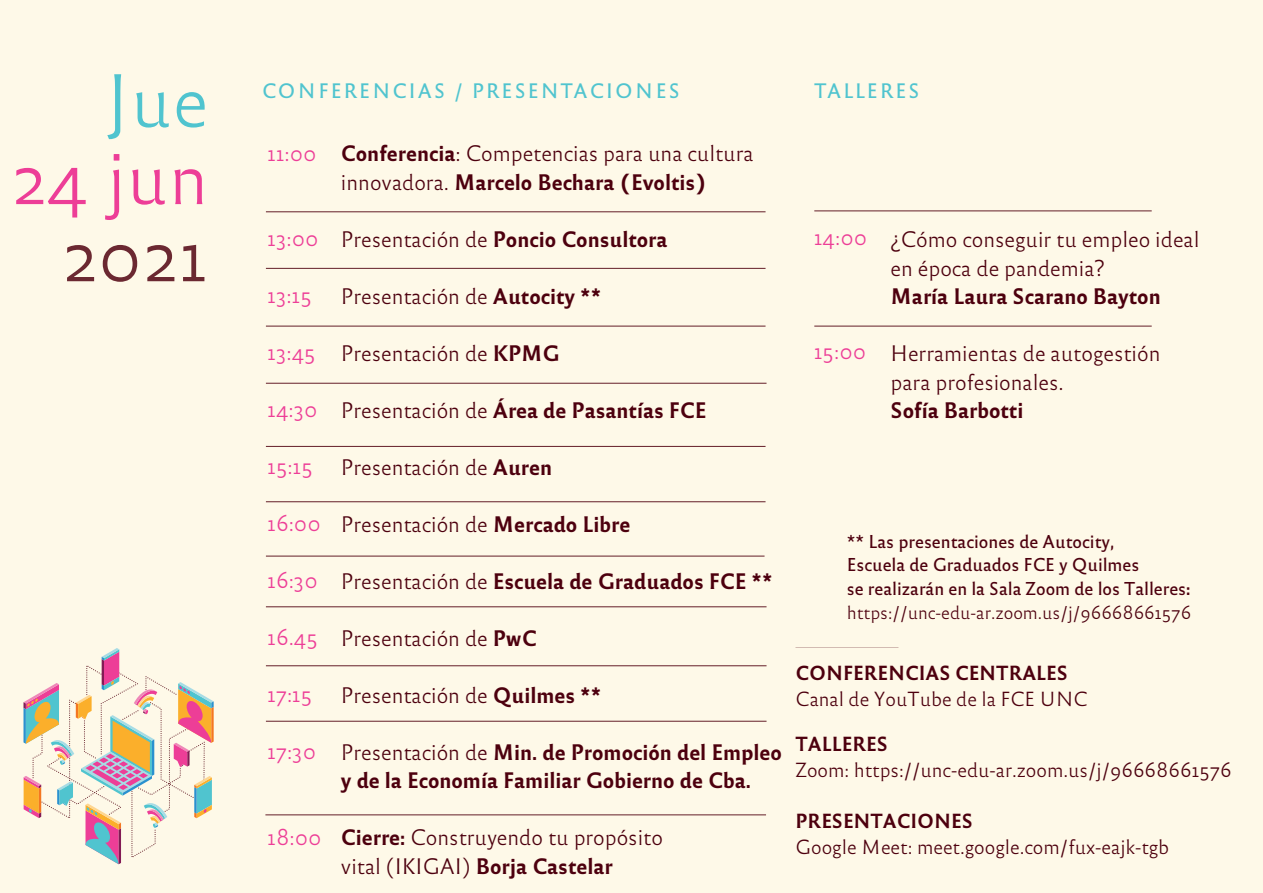
<style>
.page{position:relative;width:1263px;height:893px;background:#fff}
.page>*{position:absolute;margin:0;border:0;box-sizing:border-box;transform-origin:0 0}
.t1{font:70.35px "Reforma 2018 Blanca";color:#ed3e97}
.t2{font:70.35px "Reforma 2018 Blanca";color:#6b2831}
.t3{font:70.35px "Reforma 2018 Blanca";color:#50c4cf}
.t4{font:20.85px/28.5px "Reforma 2018 Blanca";color:#4d000e}
.t5{font:20.85px/28.5px "Reforma 2018 Negra";color:#4d000e}
.t6{font:20.85px "Reforma 2018 Blanca";color:#ed3e97}
.t7{font:19.5px "Reforma 2018 Gris";letter-spacing:.115em;color:#50c4cf}
.t8{font:19.5px "Reforma 2018 Gris";letter-spacing:.095em;color:#50c4cf}
.t9{font:19.05px "Reforma 2018 Blanca";color:#4d000e}
.t10{font:19.05px "Reforma 2018 Negra";color:#4d000e}
.t11{font:17.4px/23.7px "Reforma 2018 Gris";color:#4d000e}
.t12{font:17.4px "Reforma 2018 Blanca";color:#4d000e}
.s1{font-family:"Reforma 2018 Negra"}
.s2{font-family:"Reforma 2018 Blanca"}
</style>
<div class="page">
<div style="left:0;top:0;width:1262px;height:893px;background:#fef9e8"></div>
<svg style="left:24px;top:648px;width:190px;height:216px"></svg>
<hr style="left:266px;top:211px;width:499px;height:1px;background:#6b2831">
<hr style="left:266px;top:268px;width:499px;height:1px;background:#6b2831">
<hr style="left:266px;top:326px;width:499px;height:1px;background:#6b2831">
<hr style="left:266px;top:383px;width:500px;height:1px;background:#6b2831">
<hr style="left:266px;top:446px;width:499px;height:1px;background:#6b2831">
<hr style="left:266px;top:501px;width:499px;height:1px;background:#6b2831">
<hr style="left:266px;top:556px;width:498px;height:1px;background:#6b2831">
<hr style="left:266px;top:606px;width:500px;height:1px;background:#6b2831">
<hr style="left:814px;top:326px;width:338px;height:1px;background:#6b2831">
<hr style="left:814px;top:210px;width:338px;height:1px;background:#6b2831">
<hr style="left:266px;top:665px;width:500px;height:1px;background:#6b2831">
<hr style="left:266px;top:721px;width:500px;height:1px;background:#6b2831">
<hr style="left:265px;top:814px;width:501px;height:1px;background:#6b2831">
<h1 class="t3" style="left:105px;top:61px;width:104px">Jue</h1>
<h1 class="t1" style="left:12px;top:138px;width:198px">24 jun</h1>
<h1 class="t2" style="left:63px;top:215px;width:147px">2021</h1>
<p class="t7" style="left:262px;top:79px;width:419px">CONFERENCIAS / PRESENTACIONES</p>
<p class="t8" style="left:814px;top:79px;width:107px">TALLERES</p>
<p class="t6" style="left:267px;top:141px;width:51px">11:00</p>
<p class="t6" style="left:267px;top:227px;width:53px">13:00</p>
<p class="t6" style="left:267px;top:284px;width:46px">13:15</p>
<p class="t6" style="left:267px;top:341px;width:50px">13:45</p>
<p class="t6" style="left:267px;top:398px;width:52px">14:30</p>
<p class="t4" style="left:341px;top:140px;width:414px"><span class="s1">Conferencia</span>: Competencias para una cultura</p>
<p class="t5" style="left:341px;top:168px;width:367px"><span class="s2">innovadora.</span> Marcelo Bechara (Evoltis)</p>
<p class="t5" style="left:341px;top:225px;width:328px"><span class="s2">Presentación de</span> Poncio Consultora</p>
<p class="t4" style="left:341px;top:282px;width:262px">Presentación de <span class="s1">Autocity **</span></p>
<p class="t4" style="left:341px;top:339px;width:220px">Presentación de <span class="s1">KPMG</span></p>
<p class="t5" style="left:341px;top:396px;width:367px"><span class="s2">Presentación de</span> Área de Pasantías FCE</p>
<p class="t6" style="left:814px;top:225px;width:55px">14:00</p>
<p class="t6" style="left:814px;top:339px;width:54px">15:00</p>
<p class="t4" style="left:891px;top:226px;width:310px">¿Cómo conseguir tu empleo ideal en época de pandemia?</p>
<p class="t5" style="left:891px;top:282px;width:272px">María Laura Scarano Bayton</p>
<p class="t4" style="left:891px;top:340px;width:271px">Herramientas de autogestión para profesionales.</p>
<p class="t5" style="left:891px;top:396px;width:134px">Sofía Barbotti</p>
<p class="t6" style="left:267px;top:455px;width:47px">15:15</p>
<p class="t6" style="left:267px;top:512px;width:55px">16:00</p>
<p class="t4" style="left:341px;top:453px;width:213px">Presentación de <span class="s1">Auren</span></p>
<p class="t4" style="left:341px;top:510px;width:291px">Presentación de <span class="s1">Mercado Libre</span></p>
<p class="t6" style="left:267px;top:569px;width:52px">16:30</p>
<p class="t6" style="left:267px;top:626px;width:52px">16.45</p>
<p class="t5" style="left:341px;top:567px;width:433px"><span class="s2">Presentación de</span> Escuela de Graduados FCE **</p>
<p class="t4" style="left:341px;top:624px;width:197px">Presentación de <span class="s1">PwC</span></p>
<p class="t11" style="left:847px;top:529px;width:345px">** Las presentaciones de Autocity,<br>Escuela de Graduados FCE y Quilmes<br>se realizarán en la Sala Zoom de los Talleres<span class="s1">:</span></p>
<p class="t12" style="left:847px;top:602px;width:346px">https://unc-edu-ar.zoom.us/j/96668661576</p>
<p class="t6" style="left:267px;top:683px;width:46px">17:15</p>
<p class="t6" style="left:267px;top:740px;width:50px">17:30</p>
<p class="t6" style="left:267px;top:825px;width:56px">18:00</p>
<p class="t4" style="left:341px;top:681px;width:262px">Presentación de <span class="s1">Quilmes **</span></p>
<p class="t5" style="left:341px;top:738px;width:442px"><span class="s2">Presentación de</span> Min. de Promoción del Empleo y de la Economía Familiar Gobierno de Cba.</p>
<p class="t4" style="left:341px;top:824px;width:324px"><span class="s1">Cierre:</span> Construyendo tu propósito vital (IKIGAI) <span class="s1">Borja Castelar</span></p>
<p class="t10" style="left:795px;top:661px;width:274px">CONFERENCIAS CENTRALES</p>
<p class="t9" style="left:795px;top:688px;width:294px">Canal de YouTube de la FCE UNC</p>
<p class="t10" style="left:795px;top:732px;width:94px">TALLERES</p>
<p class="t9" style="left:795px;top:759px;width:437px">Zoom: https://unc-edu-ar.zoom.us/j/96668661576</p>
<p class="t10" style="left:795px;top:810px;width:179px">PRESENTACIONES</p>
<p class="t9" style="left:795px;top:836px;width:375px">Google Meet: meet.google.com/fux-eajk-tgb</p>
</div>
